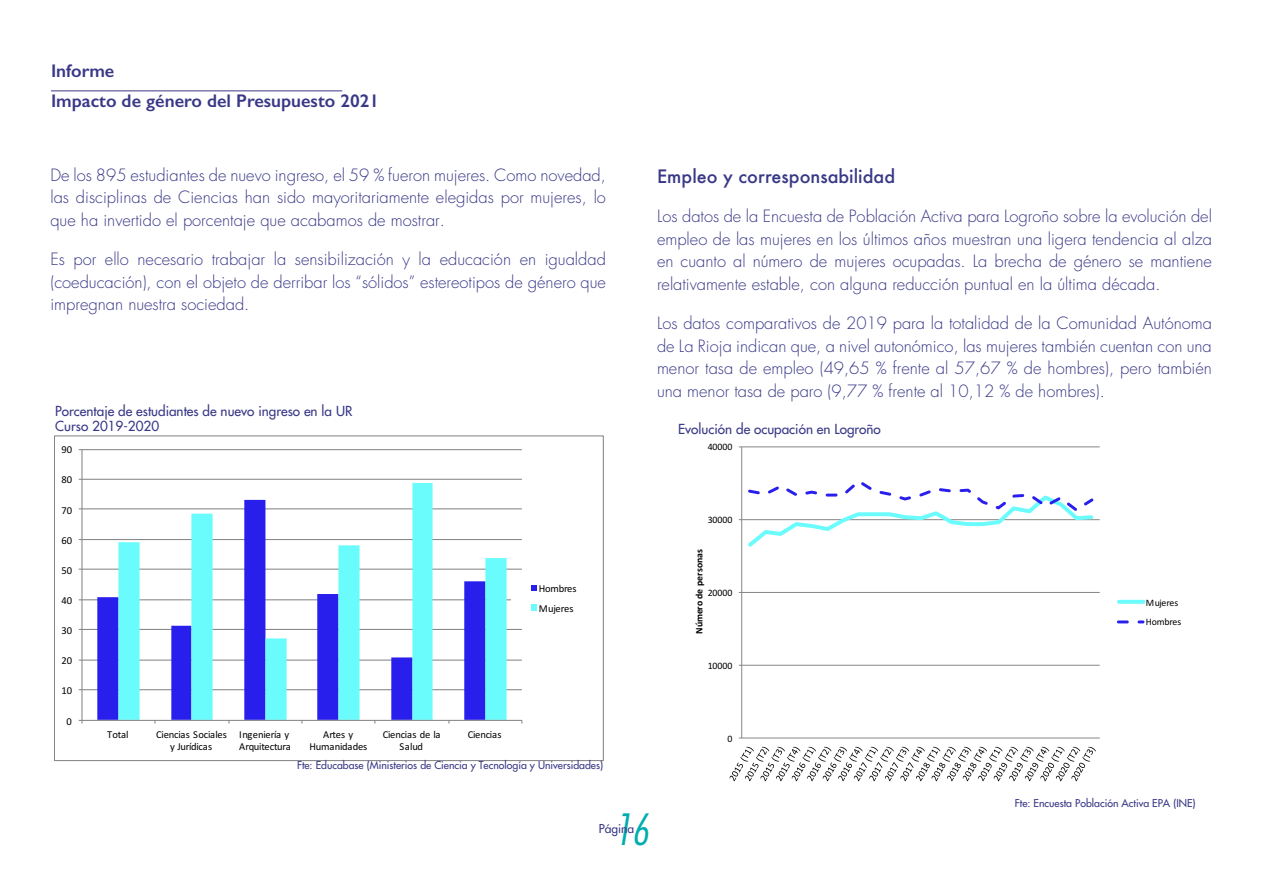
<style>
.page{position:relative;width:1263px;height:893px;background:#fff}
.page>*{position:absolute;margin:0;border:0;box-sizing:border-box;transform-origin:0 0}
.t1{font:italic 300 condensed 42px "Futura";color:#00adaf}
.t2{font:600 18.3px/29.5px "Gill Sans";color:#393887}
.generico{font:500 18px "Futura";color:#393887}
.generico-2{font:300 16.5px/22.5px "Futura";color:#393887;text-align:justify}
.pies_de_foto{font:13.5px "Futura";color:#393887}
.t3{font:12px "Futura";color:#393887}
.t4{font:10.5px/12.8px "Calibri";letter-spacing:-.025em;color:#000;text-align:center}
.pies_de_foto-2{font:10.5px "Futura";color:#393887}
.t5{font:9.9px "Calibri";letter-spacing:-.005em;color:#000}
.t6{font:700 9.9px "Calibri";letter-spacing:-.005em;color:#000}
.t7{font:9.9px/19.8px "Calibri";letter-spacing:-.025em;color:#000}
</style>
<div class="page">
<hr style="left:51px;top:90px;width:291px;height:1px;background:#393887">
<hr style="left:82px;top:689px;width:440px;height:1px;background:#868686">
<hr style="left:82px;top:660px;width:440px;height:1px;background:#868686">
<hr style="left:82px;top:629px;width:440px;height:1px;background:#868686">
<hr style="left:82px;top:599px;width:440px;height:1px;background:#868686">
<hr style="left:82px;top:569px;width:440px;height:1px;background:#868686">
<hr style="left:82px;top:539px;width:440px;height:1px;background:#868686">
<hr style="left:82px;top:508px;width:440px;height:1px;background:#868686">
<hr style="left:82px;top:479px;width:440px;height:1px;background:#868686">
<hr style="left:82px;top:449px;width:440px;height:1px;background:#868686">
<svg style="left:97px;top:508px;width:21px;height:212px;fill:#291fed"></svg>
<svg style="left:118px;top:483px;width:389px;height:237px"></svg>
<hr style="left:81px;top:450px;width:1px;height:270px;background:#868686">
<hr style="left:82px;top:720px;width:440px;height:1px;background:#868686">
<div style="left:511px;top:578px;width:86px;height:39px;background:#fff"></div>
<svg style="left:531px;top:586px;width:5px;height:5px"></svg>
<svg style="left:531px;top:605px;width:5px;height:6px"></svg>
<hr style="left:742px;top:665px;width:358px;height:1px;background:#868686">
<hr style="left:742px;top:592px;width:358px;height:1px;background:#868686">
<hr style="left:742px;top:519px;width:358px;height:1px;background:#868686">
<hr style="left:742px;top:446px;width:358px;height:1px;background:#868686">
<hr style="left:741px;top:447px;width:1px;height:291px;background:#868686">
<hr style="left:742px;top:737px;width:358px;height:1px;background:#868686">
<svg style="left:739px;top:482px;width:356px;height:68px"></svg>
<svg style="left:729px;top:747px;width:367px;height:34px"></svg>
<svg style="left:1119px;top:600px;width:24px;height:4px"></svg>
<svg style="left:1137px;top:620px;width:7px;height:3px"></svg>
<svg style="left:1117px;top:620px;width:12px;height:3px"></svg>
<p class="t2" style="left:51px;top:56px;width:330px">Informe<br>Impacto de género del Presupuesto 2021</p>
<p class="generico-2" style="left:50px;top:164px;width:557px">De los 895 estudiantes de nuevo ingreso, el 59 % fueron mujeres. Como novedad, las disciplinas de Ciencias han sido mayoritariamente elegidas por mujeres, lo que ha invertido el porcentaje que acabamos de mostrar.</p>
<p class="generico-2" style="left:50px;top:248px;width:557px">Es por ello necesario trabajar la sensibilización y la educación en igualdad (coeducación), con el objeto de derribar los “sólidos” estereotipos de género que impregnan nuestra sociedad.</p>
<p class="pies_de_foto" style="left:55px;top:402px;width:299px">Porcentaje de estudiantes de nuevo ingreso en la UR</p>
<p class="pies_de_foto" style="left:55px;top:417px;width:105px">Curso 2019-2020</p>
<p class="t4" style="left:62px;top:443px;width:12px">90</p>
<p class="t4" style="left:62px;top:473px;width:12px">80</p>
<p class="t4" style="left:62px;top:503px;width:12px">70</p>
<p class="t4" style="left:62px;top:533px;width:12px">60</p>
<p class="t4" style="left:62px;top:564px;width:12px">50</p>
<p class="t4" style="left:62px;top:594px;width:12px">40</p>
<p class="t4" style="left:62px;top:624px;width:12px">30</p>
<p class="t4" style="left:62px;top:654px;width:12px">20</p>
<p class="t4" style="left:62px;top:684px;width:12px">10</p>
<p class="t4" style="left:66px;top:714px;width:7px">0</p>
<p class="t4" style="left:539px;top:579px;width:39px;line-height:19.5px;text-align:left">Hombres<br>Mujeres</p>
<p class="t4" style="left:107px;top:727px;width:23px">Total</p>
<p class="t4" style="left:156px;top:727px;width:72px">Ciencias Sociales y Jurídicas</p>
<p class="t4" style="left:239px;top:727px;width:53px;text-align:left">Ingeniería y<br>Arquitectura</p>
<p class="t4" style="left:309px;top:727px;width:60px">Artes y<br>Humanidades</p>
<p class="t4" style="left:383px;top:727px;width:59px">Ciencias de la<br>Salud</p>
<p class="t4" style="left:468px;top:727px;width:35px">Ciencias</p>
<p class="pies_de_foto-2" style="left:297px;top:759px;width:308px">Fte: Educabase (Ministerios de Ciencia y Tecnología y Universidades)</p>
<p class="generico" style="left:657px;top:164px;width:240px">Empleo y corresponsabilidad</p>
<p class="generico-2" style="left:657px;top:205px;width:556px">Los datos de la Encuesta de Población Activa para Logroño sobre la evolución del empleo de las mujeres en los últimos años muestran una ligera tendencia al alza en cuanto al número de mujeres ocupadas. La brecha de género se mantiene relativamente estable, con alguna reducción puntual en la última década.</p>
<p class="generico-2" style="left:657px;top:312px;width:556px">Los datos comparativos de 2019 para la totalidad de la Comunidad Autónoma de La Rioja indican que, a nivel autonómico, las mujeres también cuentan con una menor tasa de empleo (49,65 % frente al 57,67 % de hombres), pero también una menor tasa de paro (9,77 % frente al 10,12 % de hombres).</p>
<p class="pies_de_foto" style="left:678px;top:420px;width:204px">Evolución de ocupación en Logroño</p>
<p class="t5" style="left:708px;top:440px;width:26px">40000</p>
<p class="t5" style="left:708px;top:513px;width:26px">30000</p>
<p class="t6" style="left:692px;top:634px;width:86px;rotate:-90deg">Número de personas</p>
<p class="t5" style="left:708px;top:586px;width:26px">20000</p>
<p class="t5" style="left:708px;top:658px;width:26px">10000</p>
<p class="t5" style="left:727px;top:731px;width:6px">0</p>
<p class="t7" style="left:1146px;top:592px;width:37px">Mujeres<br>Hombres</p>
<h1 class="t1" style="left:614px;top:803px;width:36px">16</h1>
<p class="t3" style="left:599px;top:821px;width:37px">Página</p>
<p class="pies_de_foto-2" style="left:1015px;top:796px;width:182px">Fte: Encuesta Población Activa EPA (INE)</p>
</div>
